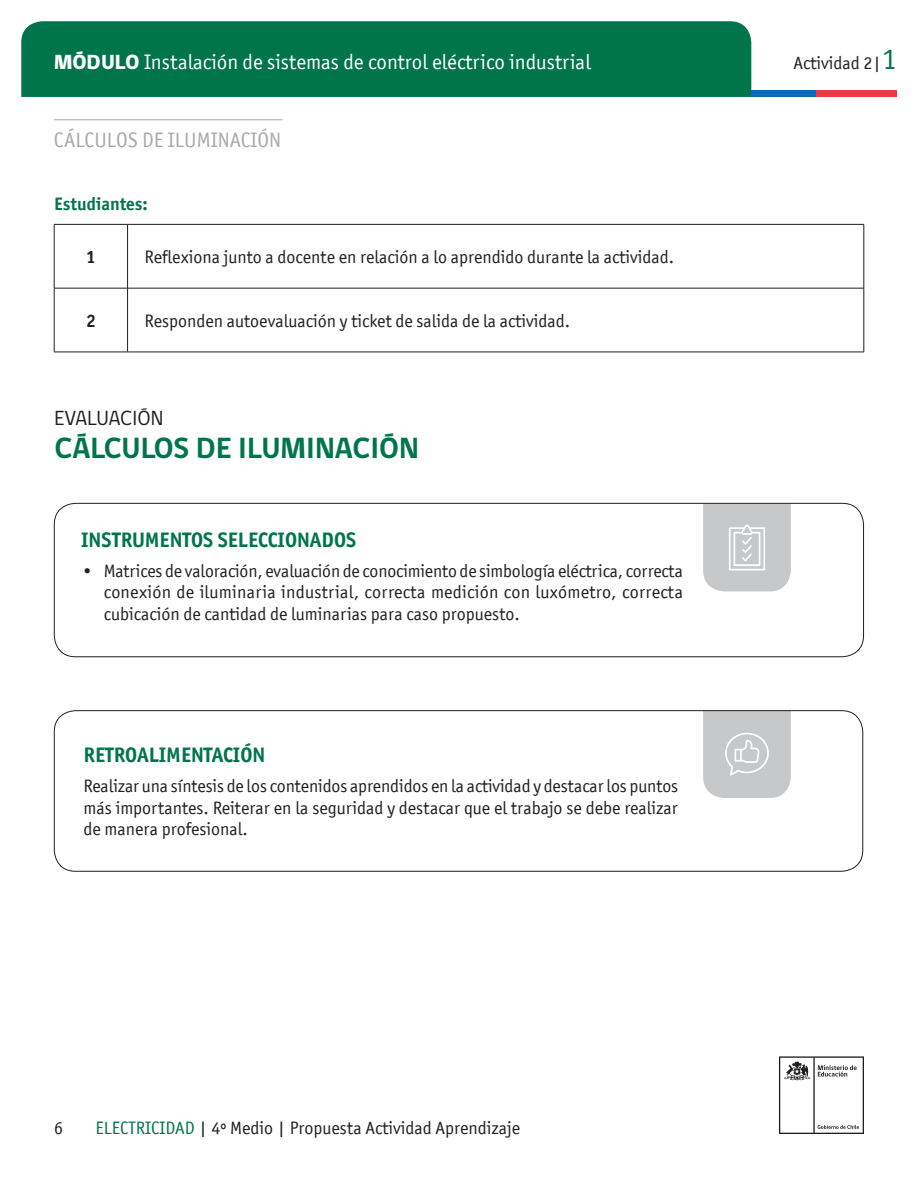
<style>
.page{position:relative;width:918px;height:1188px;background:#fff}
.page>*{position:absolute;margin:0;border:0;box-sizing:border-box;transform-origin:0 0}
.t1{font:700 30px "gob CL";color:#00754b}
.t2{font:21px "Officina San ITC";color:#fff}
.t3{font:700 21px "Officina San ITC";color:#00754b}
.t4{font:21px "Officina San ITC";color:#a8a9ad}
.t5{font:21px "gob CL";color:#231f20}
.t6{font:18px/21.6px "Officina San ITC";color:#231f20;text-align:justify}
.t7{font:700 18px "Officina San ITC";color:#00754b}
.t8{font:700 18px "Officina San ITC";color:#231f20}
.s1{font-family:"gob CL";font-weight:800}
.s2{font-size:30px;color:#00754b}
.s3{color:#00754b}
</style>
<div class="page">
<svg style="left:779px;top:1056px;width:85px;height:78px"></svg>
<div style="left:21px;top:21px;width:730px;height:76px;background:#00754b"></div>
<div style="left:751px;top:90px;width:65px;height:7px;background:#0f69b4"></div>
<div style="left:816px;top:90px;width:81px;height:7px;background:#eb3c46"></div>
<hr style="left:54px;top:119px;width:228px;height:1px;background:#a8a9ad">
<svg style="left:703px;top:505px;width:88px;height:86px;background:#cccdcf"></svg>
<svg style="left:703px;top:712px;width:88px;height:86px;background:#cbccce"></svg>
<div style="left:54px;top:710px;width:809px;height:162px;border:1px solid #231f20;border-radius:21px"></div>
<div style="left:54px;top:503px;width:810px;height:154px;border:1px solid #231f20;border-radius:21px"></div>
<hr style="left:54px;top:224px;width:74px;height:1px;background:#231f20">
<hr style="left:54px;top:225px;width:1px;height:63px;background:#231f20">
<hr style="left:128px;top:224px;width:736px;height:1px;background:#231f20">
<hr style="left:127px;top:225px;width:1px;height:63px;background:#231f20">
<hr style="left:864px;top:225px;width:1px;height:63px;background:#231f20">
<hr style="left:54px;top:288px;width:74px;height:1px;background:#231f20">
<hr style="left:54px;top:288px;width:1px;height:64px;background:#231f20">
<hr style="left:128px;top:288px;width:736px;height:1px;background:#231f20">
<hr style="left:127px;top:288px;width:1px;height:64px;background:#231f20">
<hr style="left:864px;top:288px;width:1px;height:64px;background:#231f20">
<hr style="left:54px;top:352px;width:74px;height:1px;background:#231f20">
<hr style="left:128px;top:352px;width:736px;height:1px;background:#231f20">
<p class="t2" style="left:54px;top:50px;width:538px"><span class="s1">MÓDULO</span> Instalación de sistemas de control eléctrico industrial</p>
<p class="t6" style="left:794px;top:52px;width:105px">Actividad 2|<span class="s2">1</span></p>
<p class="t4" style="left:54px;top:128px;width:229px">CÁLCULOS DE ILUMINACIÓN</p>
<p class="t7" style="left:54px;top:192px;width:95px">Estudiantes:</p>
<p class="t8" style="left:86px;top:245px;width:11px">1</p>
<p class="t6" style="left:145px;top:246px;width:531px">Reflexiona junto a docente en relación a lo aprendido durante la actividad.</p>
<p class="t8" style="left:86px;top:309px;width:11px">2</p>
<p class="t6" style="left:145px;top:310px;width:427px">Responden autoevaluación y ticket de salida de la actividad.</p>
<p class="t5" style="left:55px;top:404px;width:110px">EVALUACIÓN</p>
<p class="t1" style="left:55px;top:428px;width:366px">CÁLCULOS DE ILUMINACIÓN</p>
<p class="t3" style="left:81px;top:527px;width:277px">INSTRUMENTOS SELECCIONADOS</p>
<p class="t6" style="left:104px;top:560px;width:581px;text-indent:-22px">• Matrices de valoración, evaluación de conocimiento de simbología eléctrica, correcta conexión de iluminaria industrial, correcta medición con luxómetro, correcta cubicación de cantidad de luminarias para caso propuesto.</p>
<p class="t3" style="left:84px;top:742px;width:183px">RETROALIMENTACIÓN</p>
<p class="t6" style="left:84px;top:775px;width:596px">Realizar una síntesis de los contenidos aprendidos en la actividad y destacar los puntos más importantes. Reiterar en la seguridad y destacar que el trabajo se debe realizar de manera profesional.</p>
<p class="t6" style="left:54px;top:1117px;width:10px">6</p>
<p class="t6" style="left:95px;top:1117px;width:426px"><span class="s3">ELECTRICIDAD</span> | 4º Medio | Propuesta Actividad Aprendizaje</p>
</div>
